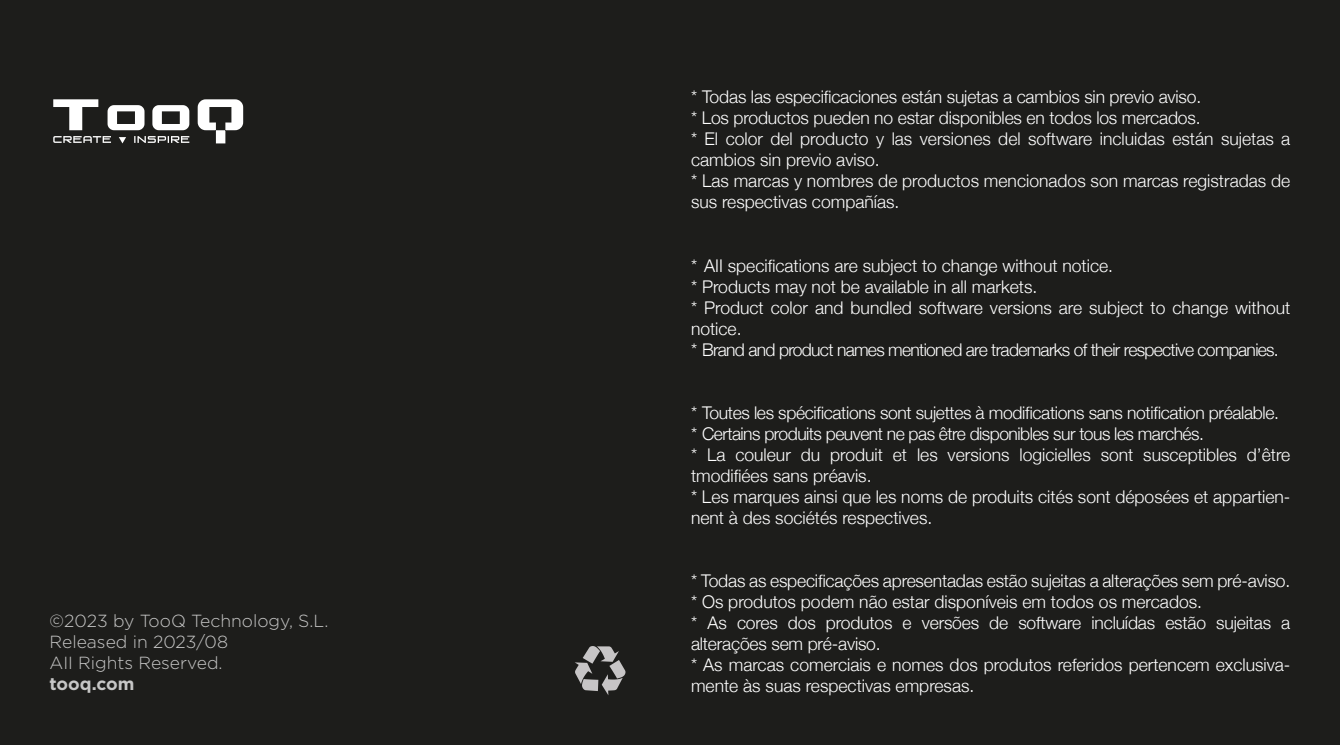
<style>
.page{position:relative;width:1340px;height:745px;background:#fff}
.page>*{position:absolute;margin:0;border:0;box-sizing:border-box;transform-origin:0 0}
.t1{font:300 17.5px/21px "Helvetica Neue";color:#fff}
.t2{font:300 17.5px "Helvetica Neue";letter-spacing:-.02em;color:#fff}
.t3{font:300 17.5px "Helvetica Neue";letter-spacing:-.04em;color:#fff}
.t4{font:300 17.5px "Helvetica Neue";letter-spacing:-.03em;color:#fff}
.Paragraph_Style3{font:300 17.5px "Gotham";color:#c7c7c7}
.Paragraph_Style2{font:700 17.5px "Gotham";color:#c7c7c7}
</style>
<div class="page">
<div style="left:0;top:0;width:1339px;height:744px;background:#1d1d1b"></div>
<svg style="left:53px;top:99px;width:190px;height:44px"></svg>
<svg style="left:575px;top:646px;width:50px;height:48px"></svg>
<p class="Paragraph_Style3" style="left:50px;top:609px;width:280px">©2023 by TooQ Technology, S.L.</p>
<p class="Paragraph_Style3" style="left:50px;top:630px;width:180px">Released in 2023/08</p>
<p class="Paragraph_Style3" style="left:50px;top:651px;width:174px">AII Rights Reserved.</p>
<p class="Paragraph_Style2" style="left:50px;top:672px;width:86px">tooq.com</p>
<p class="t1" style="left:691px;top:85px;width:512px">* Todas las especificaciones están sujetas a cambios sin previo aviso.</p>
<p class="t1" style="left:691px;top:106px;width:511px">* Los productos pueden no estar disponibles en todos los mercados.</p>
<p class="t1" style="left:691px;top:127px;width:601px">* El color del producto y las versiones del software incluidas están sujetas a cambios sin previo aviso.</p>
<p class="t1" style="left:691px;top:169px;width:601px">* Las marcas y nombres de productos mencionados son marcas registradas de sus respectivas compañías.</p>
<p class="t1" style="left:691px;top:253px;width:423px">* AII specifications are subject to change without notice.</p>
<p class="t1" style="left:691px;top:274px;width:348px">* Products may not be available in all markets.</p>
<p class="t1" style="left:691px;top:295px;width:601px">* Product color and bundled software versions are subject to change without notice.</p>
<p class="t3" style="left:691px;top:335px;width:589px">* Brand and product names mentioned are trademarks of their respective companies.</p>
<p class="t2" style="left:691px;top:398px;width:589px">* Toutes les spécifications sont sujettes à modifications sans notification préalable.</p>
<p class="t4" style="left:691px;top:419px;width:514px">* Certains produits peuvent ne pas être disponibles sur tous les marchés.</p>
<p class="t1" style="left:691px;top:442px;width:601px">* La couleur du produit et les versions logicielles sont susceptibles d’être tmodifiées sans préavis.</p>
<p class="t1" style="left:691px;top:484px;width:601px">* Les marques ainsi que les noms de produits cités sont déposées et appartien&shy;nent à des sociétés respectives.</p>
<p class="t1" style="left:691px;top:568px;width:601px">* Todas as especificações apresentadas estão sujeitas a alterações sem pré-aviso.</p>
<p class="t1" style="left:691px;top:589px;width:512px">* Os produtos podem não estar disponíveis em todos os mercados.</p>
<p class="t1" style="left:691px;top:610px;width:601px">* As cores dos produtos e versões de software incluídas estão sujeitas a alterações sem pré-aviso.</p>
<p class="t1" style="left:691px;top:652px;width:601px">* As marcas comerciais e nomes dos produtos referidos pertencem exclusiva&shy;mente às suas respectivas empresas.</p>
</div>
